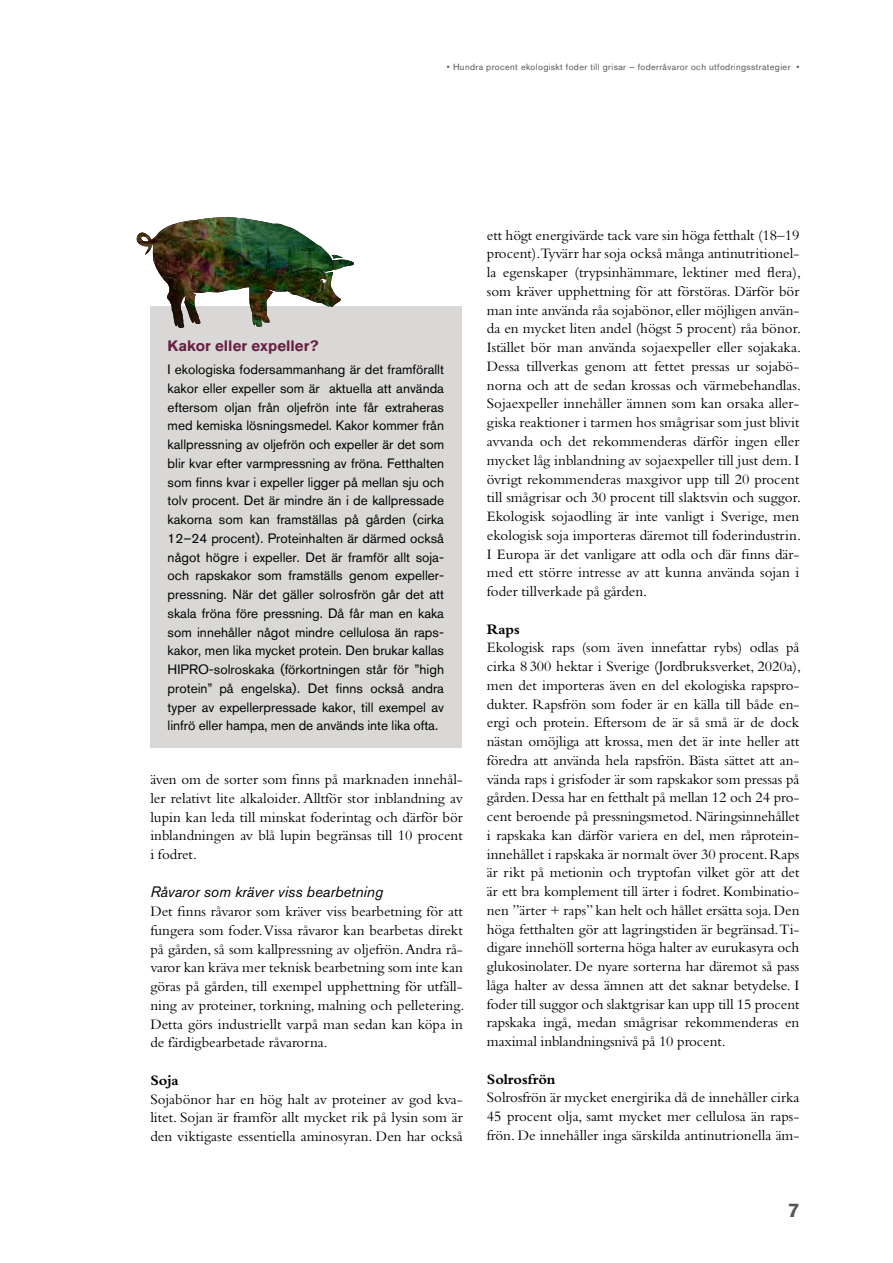
<style>
.page{position:relative;width:893px;height:1263px;background:#fff}
.page>*{position:absolute;margin:0;border:0;box-sizing:border-box;transform-origin:0 0}
.t1{font:700 19.5px "Akzidenz Grotesk BQ";color:#54555a}
.t2{font:15px/18.8px "Bembo Std";letter-spacing:-.005em;color:#000;text-align:justify}
.t3{font:italic 15px "Akzidenz Grotesk BQ";color:#000}
.t4{font:700 15px "Akzidenz Grotesk BQ";letter-spacing:.005em;color:#682145}
.t5{font:700 15px "Bembo Std";color:#000}
.t6{font:13.5px/18.8px "Akzidenz Grotesk BQ";color:#000;text-align:justify}
.t7{font:9px "Akzidenz Grotesk BQ";letter-spacing:.04em;color:#54555a}
</style>
<div class="page">
<div style="left:150px;top:307px;width:311px;height:441px;background:#d9d8d6"></div>
<svg style="left:196px;top:217px;width:57px;height:3px"></svg>
<img style="left:136px;top:220px;width:218px;height:108px">
<p class="t7" style="left:447px;top:62px;width:354px">• Hundra procent ekologiskt foder till grisar – foderråvaror och utfodringsstrategier •</p>
<p class="t4" style="left:168px;top:337px;width:153px">Kakor eller expeller?</p>
<p class="t6" style="left:168px;top:360px;width:278px">I ekologiska fodersammanhang är det framförallt kakor eller expeller som är aktuella att använda eftersom oljan från oljefrön inte får extraheras med kemiska lösningsmedel. Kakor kommer från kallpressning av oljefrön och expeller är det som blir kvar efter varmpressning av fröna. Fetthalten som finns kvar i expeller ligger på mellan sju och tolv procent. Det är mindre än i de kallpressade kakorna som kan framställas på gården (cirka 12–24 procent). Proteinhalten är därmed också något högre i expeller. Det är framför allt soja&shy;och rapskakor som framställs genom expeller&shy;pressning. När det gäller solrosfrön går det att skala fröna före pressning. Då får man en kaka som innehåller något mindre cellulosa än raps&shy;kakor, men lika mycket protein. Den brukar kallas HIPRO-solroskaka (förkortningen står för ”high protein” på engelska). Det finns också andra typer av expellerpressade kakor, till exempel av linfrö eller hampa, men de används inte lika ofta.</p>
<p class="t2" style="left:150px;top:770px;width:314px">även om de sorter som finns på marknaden innehål&shy;ler relativt lite alkaloider. Alltför stor inblandning av lupin kan leda till minskat foderintag och därför bör inblandningen av blå lupin begränsas till 10 procent i fodret.</p>
<p class="t3" style="left:150px;top:883px;width:234px">Råvaror som kräver viss bearbetning</p>
<p class="t2" style="left:150px;top:902px;width:315px">Det finns råvaror som kräver viss bearbetning för att fungera som foder.Vissa råvaror kan bearbetas direkt på gården, så som kallpressning av oljefrön. Andra rå&shy;varor kan kräva mer teknisk bearbetning som inte kan göras på gården, till exempel upphettning för utfäll&shy;ning av proteiner, torkning, malning och pelletering.<br>Detta görs industriellt varpå man sedan kan köpa in de färdigbearbetade råvarorna.</p>
<p class="t5" style="left:150px;top:1072px;width:30px">Soja</p>
<p class="t2" style="left:150px;top:1089px;width:314px">Sojabönor har en hög halt av proteiner av god kva&shy;litet. Sojan är framför allt mycket rik på lysin som är den viktigaste essentiella aminosyran. Den har också</p>
<p class="t2" style="left:487px;top:225px;width:316px">ett högt energivärde tack vare sin höga fetthalt (18–19 procent).Tyvärr har soja också många antinutritionel&shy;la egenskaper (trypsinhämmare, lektiner med flera), som kräver upphettning för att förstöras. Därför bör man inte använda råa sojabönor, eller möjligen använ&shy;da en mycket liten andel (högst 5 procent) råa bönor.<br>Istället bör man använda sojaexpeller eller sojakaka.<br>Dessa tillverkas genom att fettet pressas ur sojabö&shy;norna och att de sedan krossas och värmebehandlas.<br>Sojaexpeller innehåller ämnen som kan orsaka aller&shy;giska reaktioner i tarmen hos smågrisar som just blivit avvanda och det rekommenderas därför ingen eller mycket låg inblandning av sojaexpeller till just dem. I övrigt rekommenderas maxgivor upp till 20 procent till smågrisar och 30 procent till slaktsvin och suggor.<br>Ekologisk sojaodling är inte vanligt i Sverige, men ekologisk soja importeras däremot till foderindustrin.<br>I Europa är det vanligare att odla och där finns där&shy;med ett större intresse av att kunna använda sojan i foder tillverkade på gården.</p>
<p class="t5" style="left:487px;top:620px;width:34px">Raps</p>
<p class="t2" style="left:487px;top:638px;width:316px;text-align:left">Ekologisk raps (som även innefattar rybs) odlas på cirka 8 300 hektar i Sverige (Jordbruksverket, 2020a), men det importeras även en del ekologiska rapspro&shy;dukter. Rapsfrön som foder är en källa till både en&shy;ergi och protein. Eftersom de är så små är de dock nästan omöjliga att krossa, men det är inte heller att föredra att använda hela rapsfrön. Bästa sättet att an&shy;vända raps i grisfoder är som rapskakor som pressas på gården. Dessa har en fetthalt på mellan 12 och 24 pro&shy;cent beroende på pressningsmetod. Näringsinnehållet i rapskaka kan därför variera en del, men råprotein&shy;innehållet i rapskaka är normalt över 30 procent. Raps är rikt på metionin och tryptofan vilket gör att det är ett bra komplement till ärter i fodret. Kombinatio&shy;nen ”ärter + raps” kan helt och hållet ersätta soja. Den höga fetthalten gör att lagringstiden är begränsad. Ti&shy;digare innehöll sorterna höga halter av eurukasyra och glukosinolater. De nyare sorterna har däremot så pass låga halter av dessa ämnen att det saknar betydelse. I foder till suggor och slaktgrisar kan upp till 15 procent rapskaka ingå, medan smågrisar rekommenderas en maximal inblandningsnivå på 10 procent.</p>
<p class="t5" style="left:487px;top:1070px;width:70px">Solrosfrön</p>
<p class="t2" style="left:487px;top:1088px;width:314px">Solrosfrön är mycket energirika då de innehåller cirka 45 procent olja, samt mycket mer cellulosa än raps&shy;frön. De innehåller inga särskilda antinutrionella äm-</p>
<h1 class="t1" style="left:788px;top:1198px;width:12px">7</h1>
</div>
